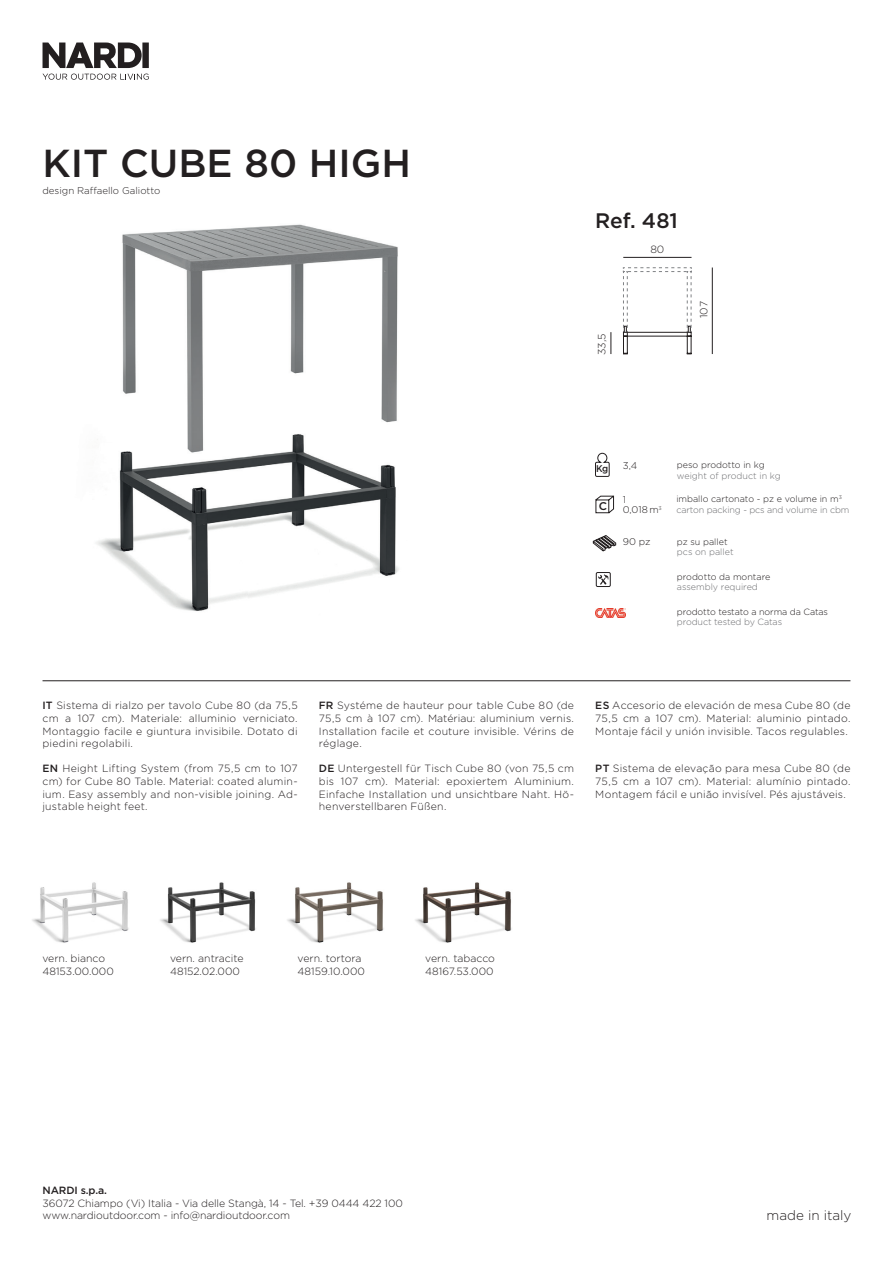
<style>
.page{position:relative;width:893px;height:1263px;background:#fff}
.page>*{position:absolute;margin:0;border:0;box-sizing:border-box;transform-origin:0 0}
.t1{font:500 39px "Gotham N";color:#231f20}
.t2{font:500 21px "Gotham N";letter-spacing:-.005em;color:#231f20}
.t3{font:300 13.5px "Gotham N";color:#231f20}
.t4{font:500 11.25px "Gotham N";color:#231f20}
.t5{font:300 10.5px/12.6px "Gotham N";letter-spacing:.01em;color:#231f20;text-align:justify}
.t6{font:300 10.5px/12.6px "Gotham N";letter-spacing:-.01em;color:#231f20}
.t7{font:500 10.5px "Gotham N";letter-spacing:-.01em;color:#231f20}
.t8{font:300 9.75px "Gotham N";color:#231f20}
.t9{font:500 9.75px "Gotham N";color:#231f20;scale:.93 1}
.t10{font:300 9px/10.5px "Gotham N";letter-spacing:-.01em;color:#6c6d70}
.t11{font:300 9px "Gotham N";letter-spacing:-.01em;color:#231f20}
.s1{color:#231f20}
.s2{font-weight:500}
</style>
<div class="page">
<svg style="left:43px;top:43px;width:106px;height:25px"></svg>
<svg style="left:43px;top:74px;width:106px;height:6px"></svg>
<hr style="left:43px;top:680px;width:807px;height:1px;background:#231f20">
<div style="left:596px;top:572px;width:15px;height:15px;border:1px solid #231f20"></div>
<svg style="left:598px;top:574px;width:11px;height:11px"></svg>
<img style="left:595px;top:608px;width:31px;height:9px">
<svg style="left:592px;top:535px;width:24px;height:17px"></svg>
<svg style="left:595px;top:452px;width:15px;height:25px"></svg>
<svg style="left:595px;top:495px;width:20px;height:19px"></svg>
<hr style="left:623px;top:257px;width:68px;height:1px;background:#231f20">
<svg style="left:611px;top:332px;width:1px;height:22px"></svg>
<hr style="left:712px;top:267px;width:1px;height:87px;background:#231f20">
<div style="left:623px;top:336px;width:4px;height:17px;border:1px solid #231f20"></div>
<div style="left:687px;top:336px;width:4px;height:17px;border:1px solid #231f20"></div>
<svg style="left:623px;top:267px;width:69px;height:69px"></svg>
<img style="left:96px;top:224px;width:303px;height:387px">
<img style="left:32px;top:882px;width:480px;height:61px">
<p class="t1" style="left:43px;top:141px;width:370px">KIT CUBE 80 HIGH</p>
<p class="t8" style="left:43px;top:185px;width:119px">design Raffaello Galiotto</p>
<p class="t2" style="left:595px;top:209px;width:84px">Ref. 481</p>
<p class="t5" style="left:595px;top:355px;width:23px;rotate:-90deg">33,5</p>
<p class="t5" style="left:650px;top:243px;width:16px">80</p>
<p class="t5" style="left:697px;top:318px;width:18px;rotate:-90deg">107</p>
<p class="t11" style="left:677px;top:460px;width:89px">peso prodotto in kg</p>
<p class="t10" style="left:677px;top:470px;width:105px">weight of product in kg</p>
<p class="t8" style="left:623px;top:460px;width:16px">3,4</p>
<p class="t9" style="left:596px;top:463px;width:15px">Kg</p>
<p class="t4" style="left:599px;top:500px;width:10px">C</p>
<p class="t10" style="left:676px;top:494px;width:175px"><span class="s1">imballo cartonato - pz e volume in m</span><sup>3 </sup>carton packing - pcs and volume in cbm</p>
<p class="t8" style="left:623px;top:537px;width:29px">90 pz</p>
<p class="t8" style="left:623px;top:494px;width:5px">1</p>
<p class="t8" style="left:623px;top:505px;width:41px">0,018 m<sup>3</sup></p>
<p class="t11" style="left:677px;top:537px;width:52px">pz su pallet</p>
<p class="t10" style="left:677px;top:547px;width:58px">pcs on pallet</p>
<p class="t11" style="left:677px;top:572px;width:95px">prodotto da montare</p>
<p class="t10" style="left:677px;top:582px;width:82px">assembly required</p>
<p class="t11" style="left:677px;top:607px;width:153px">prodotto testato a norma da Catas</p>
<p class="t10" style="left:677px;top:617px;width:107px">product tested by Catas</p>
<p class="t5" style="left:43px;top:699px;width:257px"><span class="s2">IT</span> Sistema di rialzo per tavolo Cube 80 (da 75,5 cm a 107 cm). Materiale: alluminio verniciato.<br>Montaggio facile e giuntura invisibile. Dotato di piedini regolabili.</p>
<p class="t5" style="left:43px;top:762px;width:257px"><span class="s2">EN</span> Height Lifting System (from 75,5 cm to 107 cm) for Cube 80 Table. Material: coated alumin&shy;ium. Easy assembly and non-visible joining. Ad&shy;justable height feet.</p>
<p class="t5" style="left:319px;top:699px;width:257px"><span class="s2">FR</span> Systéme de hauteur pour table Cube 80 (de 75,5 cm à 107 cm). Matériau: aluminium vernis.<br>Installation facile et couture invisible. Vérins de réglage.</p>
<p class="t5" style="left:319px;top:762px;width:257px"><span class="s2">DE</span> Untergestell für Tisch Cube 80 (von 75,5 cm bis 107 cm). Material: epoxiertem Aluminium.<br>Einfache Installation und unsichtbare Naht. Hö&shy;henverstellbaren Füßen.</p>
<p class="t5" style="left:595px;top:699px;width:257px"><span class="s2">ES</span> Accesorio de elevación de mesa Cube 80 (de 75,5 cm a 107 cm). Material: aluminio pintado.<br>Montaje fácil y unión invisible. Tacos regulables.</p>
<p class="t5" style="left:595px;top:762px;width:257px"><span class="s2">PT</span> Sistema de elevação para mesa Cube 80 (de 75,5 cm a 107 cm). Material: alumínio pintado.<br>Montagem fácil e união invisível. Pés ajustáveis.</p>
<p class="t5" style="left:43px;top:952px;width:64px">vern. bianco</p>
<p class="t5" style="left:43px;top:965px;width:73px">48153.00.000</p>
<p class="t5" style="left:170px;top:952px;width:75px">vern. antracite</p>
<p class="t5" style="left:170px;top:965px;width:71px">48152.02.000</p>
<p class="t5" style="left:298px;top:952px;width:65px">vern. tortora</p>
<p class="t5" style="left:298px;top:965px;width:69px">48159.10.000</p>
<p class="t5" style="left:425px;top:952px;width:71px">vern. tabacco</p>
<p class="t5" style="left:425px;top:965px;width:70px">48167.53.000</p>
<p class="t7" style="left:43px;top:1184px;width:66px">NARDI s.p.a.</p>
<p class="t6" style="left:43px;top:1196px;width:362px">36072 Chiampo (Vi) Italia - Via delle Stangà, 14 - Tel. +39 0444 422 100 www.nardioutdoor.com - info@nardioutdoor.com</p>
<p class="t3" style="left:767px;top:1207px;width:86px">made in italy</p>
</div>
